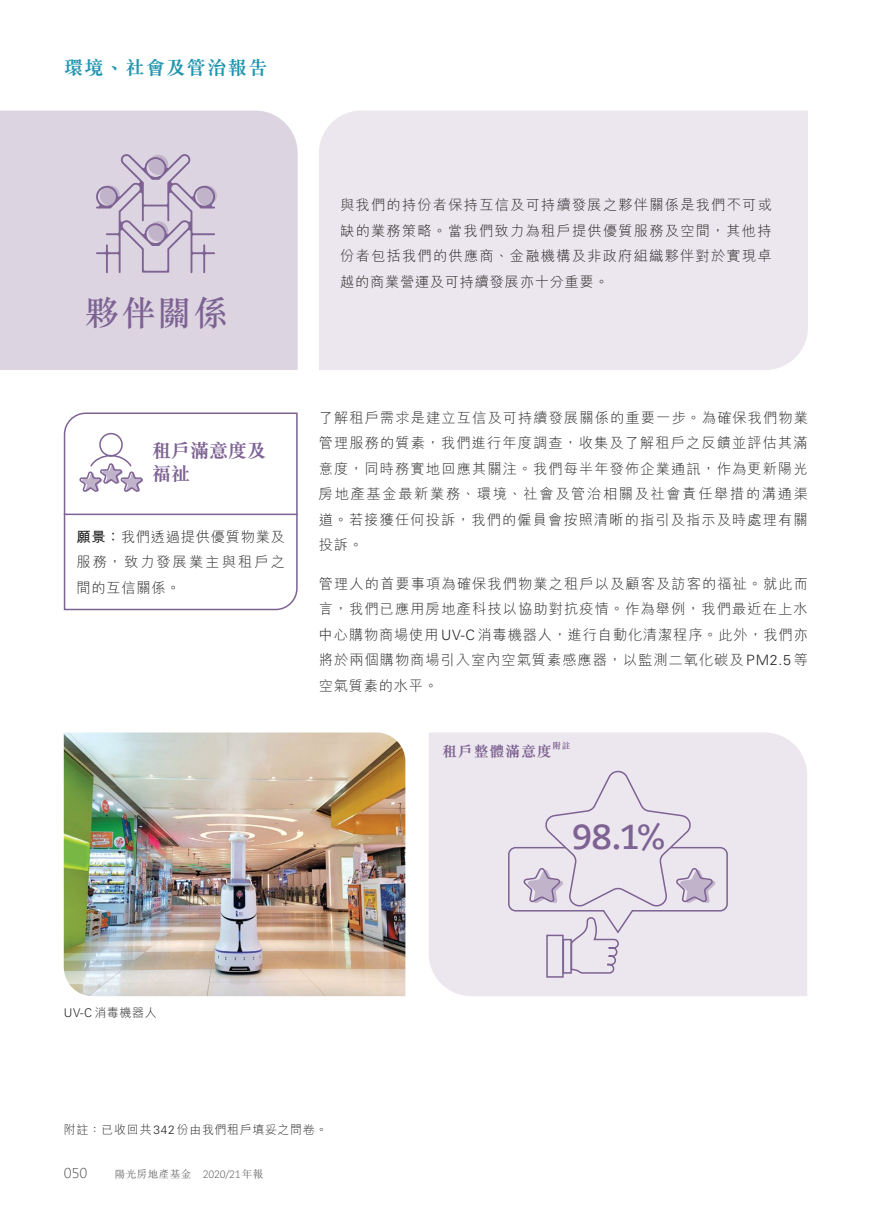
<style>
.page{position:relative;width:893px;height:1212px;background:#fff}
.page>*{position:absolute;margin:0;border:0;box-sizing:border-box;transform-origin:0 0}
.t1{font:700 34.5px "PMN Caecilia W01 75";color:#7d6293}
.t2{font:500 34.5px "M Sung HK";color:#7d6293}
.t3{font:700 19.5px "M Sung HK";letter-spacing:.05em;color:#2295ae}
.t4{font:700 19.5px/23.4px "M Sung HK";letter-spacing:-.025em;color:#7d6293}
.t5{font:700 15px "M Sung HK";letter-spacing:.05em;color:#7d6293}
.t6{font:300 14.25px/25.5px "M Hei HK";letter-spacing:.075em;color:#292829;text-align:justify}
.t7{font:300 14.25px "PMN Caecilia W01 45";color:#58595b}
.t8{font:300 12px "M Hei HK";letter-spacing:.05em;color:#292829}
.t9{font:300 10.5px "M Sung HK";letter-spacing:.05em;color:#58595b}
.t10{font:700 8.7px "M Sung HK";color:#7d6293}
.s1{font-weight:700}
.s2{font-family:"Univers LT Std"}
.s3{font-family:"PMN Caecilia W01 45"}
</style>
<div class="page">
<div style="left:429px;top:732px;width:378px;height:264px;background:#ece7ee"></div>
<div style="left:319px;top:111px;width:489px;height:259px;background:#ece7ee"></div>
<div style="left:0;top:111px;width:298px;height:259px;background:#dcd5e1"></div>
<svg style="left:63px;top:412px;width:235px;height:199px"></svg>
<svg style="left:78px;top:432px;width:66px;height:62px"></svg>
<div style="left:197px;top:185px;width:20px;height:20px;background:#c0b3ca;border-radius:50%"></div>
<svg style="left:96px;top:154px;width:119px;height:119px;background:#cbc1d3"></svg>
<img style="left:64px;top:732px;width:341px;height:264px">
<div style="left:546px;top:935px;width:18px;height:43px;border:2px solid #7d6293"></div>
<svg style="left:507px;top:768px;width:222px;height:206px;background:#e5dfe8"></svg>
<h2 class="t3" style="left:64px;top:58px;width:205px">環境、社會及管治報告</h2>
<h1 class="t2" style="left:85px;top:289px;width:145px">夥伴關係</h1>
<h2 class="t4" style="left:152px;top:439px;width:116px">租戶滿意度及福祉</h2>
<p class="t6" style="left:77px;top:524px;width:210px"><span class="s1">願景：</span>我們透過提供優質物業及服務，致力發展業主與租戶之間的互信關係。</p>
<p class="t6" style="left:340px;top:192px;width:433px">與我們的持份者保持互信及可持續發展之夥伴關係是我們不可或缺的業務策略。當我們致力為租戶提供優質服務及空間，其他持份者包括我們的供應商、金融機構及非政府組織夥伴對於實現卓越的商業營運及可持續發展亦十分重要。</p>
<p class="t6" style="left:319px;top:405px;width:491px">了解租戶需求是建立互信及可持續發展關係的重要一步。為確保我們物業管理服務的質素，我們進行年度調查，收集及了解租戶之反饋並評估其滿意度，同時務實地回應其關注。我們每半年發佈企業通訊，作為更新陽光房地產基金最新業務、環境、社會及管治相關及社會責任舉措的溝通渠道。若接獲任何投訴，我們的僱員會按照清晰的指引及指示及時處理有關投訴。</p>
<p class="t6" style="left:319px;top:570px;width:490px">管理人的首要事項為確保我們物業之租戶以及顧客及訪客的福祉。就此而言，我們已應用房地產科技以協助對抗疫情。作為舉例，我們最近在上水中心購物商場使用 <span class="s2">UV-C</span> 消毒機器人，進行自動化清潔程序。此外，我們亦將於兩個購物商場引入室內空氣質素感應器，以監測二氧化碳及<span class="s2">PM2.5</span> 等空氣質素的水平。</p>
<p class="t5" style="left:442px;top:744px;width:111px">租戶整體滿意度</p>
<p class="t10" style="left:552px;top:742px;width:19px">附註</p>
<h1 class="t1" style="left:572px;top:817px;width:95px">98.1%</h1>
<p class="t8" style="left:64px;top:1006px;width:94px"><span class="s2">UV-C</span> 消毒機器人</p>
<p class="t8" style="left:64px;top:1123px;width:265px">附註：已收回共 <span class="s2">342</span> 份由我們租戶填妥之問卷。</p>
<p class="t7" style="left:64px;top:1165px;width:25px">050</p>
<p class="t9" style="left:115px;top:1167px;width:150px">陽光房地產基金 <span class="s3">2020/21</span>年報</p>
</div>
